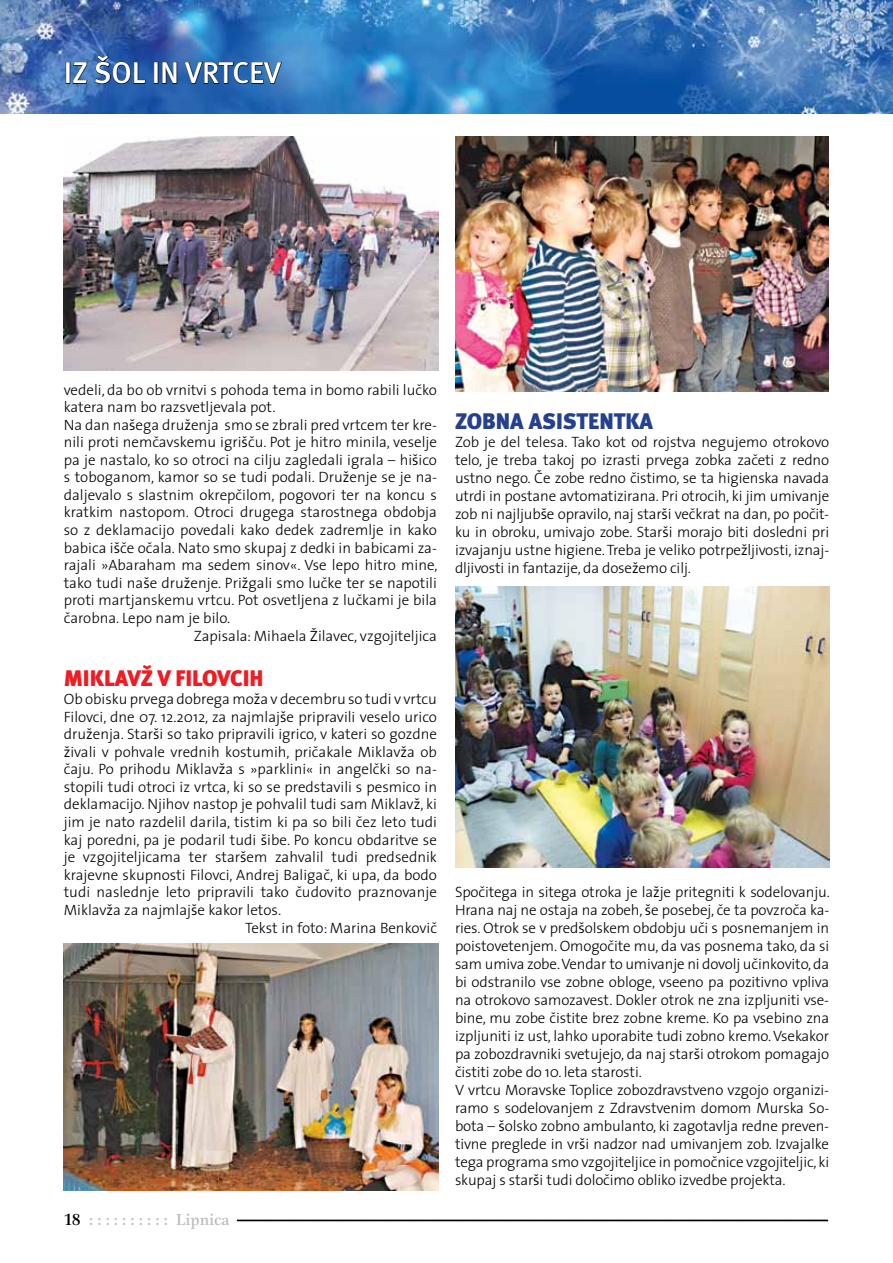
<style>
.page{position:relative;width:893px;height:1263px;background:#fff}
.page>*{position:absolute;margin:0;border:0;box-sizing:border-box;transform-origin:0 0}
.t1{font:30px "Meta Medium CE";color:#fff}
.t2{font:22.5px "Meta Black CELF";color:#ed1d24}
.t3{font:22.5px "Meta Black CELF";color:#25408f}
.t4{font:500 16.5px "Gamma Itc TEE";color:#bcbec0}
.t5{font:300 15px/18px "The Sans OT";color:#000;text-align:justify}
.s1{color:#000}
</style>
<div class="page">
<svg style="left:237px;top:1219px;width:591px;height:2px"></svg>
<img style="left:0;top:0;width:893px;height:114px">
<div style="left:66px;top:62px;width:4px;height:22px;border:1px solid #000"></div>
<svg style="left:72px;top:62px;width:16px;height:22px"></svg>
<svg style="left:94px;top:55px;width:52px;height:29px;background:#224d8b"></svg>
<div style="left:154px;top:62px;width:4px;height:22px;border:1px solid #000"></div>
<svg style="left:162px;top:0;width:15px;height:84px"></svg>
<svg style="left:184px;top:61px;width:98px;height:25px;background:#20538e"></svg>
<img style="left:64px;top:136px;width:374px;height:235px">
<img style="left:455px;top:136px;width:374px;height:255px">
<img style="left:64px;top:943px;width:374px;height:248px">
<img style="left:455px;top:587px;width:374px;height:281px">
<h1 class="t1" style="left:64px;top:54px;width:219px">IZ ŠOL IN VRTCEV</h1>
<p class="t5" style="left:64px;top:380px;width:375px">vedeli, da bo ob vrnitvi s pohoda tema in bomo rabili lučko</p>
<p class="t5" style="left:64px;top:397px;width:213px">katera nam bo razsvetljevala pot.</p>
<p class="t5" style="left:64px;top:415px;width:375px">Na dan našega druženja smo se zbrali pred vrtcem ter kre-</p>
<p class="t5" style="left:64px;top:433px;width:375px">nili proti nemčavskemu igrišču. Pot je hitro minila, veselje</p>
<p class="t5" style="left:64px;top:450px;width:375px">pa je nastalo, ko so otroci na cilju zagledali igrala – hišico</p>
<p class="t5" style="left:64px;top:468px;width:375px">s toboganom, kamor so se tudi podali. Druženje se je na-</p>
<p class="t5" style="left:64px;top:485px;width:375px">daljevalo s slastnim okrepčilom, pogovori ter na koncu s</p>
<p class="t5" style="left:64px;top:503px;width:375px">kratkim nastopom. Otroci drugega starostnega obdobja</p>
<p class="t5" style="left:64px;top:520px;width:375px">so z deklamacijo povedali kako dedek zadremlje in kako</p>
<p class="t5" style="left:64px;top:538px;width:375px">babica išče očala. Nato smo skupaj z dedki in babicami za-</p>
<p class="t5" style="left:64px;top:555px;width:375px">rajali »Abaraham ma sedem sinov«. Vse lepo hitro mine,</p>
<p class="t5" style="left:64px;top:573px;width:375px">tako tudi naše druženje. Prižgali smo lučke ter se napotili</p>
<p class="t5" style="left:64px;top:591px;width:375px">proti martjanskemu vrtcu. Pot osvetljena z lučkami je bila</p>
<p class="t5" style="left:64px;top:609px;width:168px">čarobna. Lepo nam je bilo.</p>
<p class="t5" style="left:194px;top:627px;width:245px">Zapisala: Mihaela Žilavec, vzgojiteljica</p>
<h2 class="t2" style="left:64px;top:665px;width:32px">MIKLAVŽ</h2>
<h2 class="t2" style="left:157px;top:665px;width:40px">V FILOVCIH</h2>
<p class="t5" style="left:64px;top:690px;width:375px">Ob obisku prvega dobrega moža v decembru so tudi v vrtcu</p>
<p class="t5" style="left:64px;top:707px;width:375px">Filovci, dne 07. 12.2012, za najmlajše pripravili veselo urico</p>
<p class="t5" style="left:64px;top:725px;width:375px">druženja. Starši so tako pripravili igrico, v kateri so gozdne</p>
<p class="t5" style="left:64px;top:742px;width:375px">živali v pohvale vrednih kostumih, pričakale Miklavža ob</p>
<p class="t5" style="left:64px;top:760px;width:375px">čaju. Po prihodu Miklavža s »parklini« in angelčki so na-</p>
<p class="t5" style="left:64px;top:777px;width:375px">stopili tudi otroci iz vrtca, ki so se predstavili s pesmico in</p>
<p class="t5" style="left:64px;top:795px;width:375px">deklamacijo. Njihov nastop je pohvalil tudi sam Miklavž, ki</p>
<p class="t5" style="left:64px;top:812px;width:375px">jim je nato razdelil darila, tistim ki pa so bili čez leto tudi</p>
<p class="t5" style="left:64px;top:830px;width:375px">kaj poredni, pa je podaril tudi šibe. Po koncu obdaritve se</p>
<p class="t5" style="left:64px;top:847px;width:375px">je vzgojiteljicama ter staršem zahvalil tudi predsednik</p>
<p class="t5" style="left:64px;top:865px;width:375px">krajevne skupnosti Filovci, Andrej Baligač, ki upa, da bodo</p>
<p class="t5" style="left:64px;top:883px;width:375px">tudi naslednje leto pripravili tako čudovito praznovanje</p>
<p class="t5" style="left:64px;top:901px;width:219px">Miklavža za najmlajše kakor letos.</p>
<p class="t5" style="left:245px;top:919px;width:193px">Tekst in foto: Marina Benkovič</p>
<p class="t4" style="left:64px;top:1209px;width:167px"><span class="s1">18</span> : : : : : : : : : : Lipnica</p>
<h2 class="t3" style="left:455px;top:408px;width:15px">ZOBNA</h2>
<h2 class="t3" style="left:529px;top:408px;width:14px">ASISTENTKA</h2>
<p class="t5" style="left:455px;top:433px;width:376px">Zob je del telesa. Tako kot od rojstva negujemo otrokovo telo, je treba takoj po izrasti prvega zobka začeti z redno ustno nego. Če zobe redno čistimo, se ta higienska navada utrdi in postane avtomatizirana. Pri otrocih, ki jim umivanje zob ni najljubše opravilo, naj starši večkrat na dan, po počit&shy;ku in obroku, umivajo zobe. Starši morajo biti dosledni pri izvajanju ustne higiene. Treba je veliko potrpežljivosti, iznaj&shy;dljivosti in fantazije, da dosežemo cilj.</p>
<p class="t5" style="left:455px;top:883px;width:376px;text-align:left">Spočitega in sitega otroka je lažje pritegniti k sodelovanju.<br>Hrana naj ne ostaja na zobeh, še posebej, če ta povzroča ka&shy;ries. Otrok se v predšolskem obdobju uči s posnemanjem in poistovetenjem. Omogočite mu, da vas posnema tako, da si sam umiva zobe. Vendar to umivanje ni dovolj učinkovito, da bi odstranilo vse zobne obloge, vseeno pa pozitivno vpliva na otrokovo samozavest. Dokler otrok ne zna izpljuniti vse&shy;bine, mu zobe čistite brez zobne kreme. Ko pa vsebino zna izpljuniti iz ust, lahko uporabite tudi zobno kremo. Vsekakor pa zobozdravniki svetujejo, da naj starši otrokom pomagajo čistiti zobe do 10. leta starosti.<br>V vrtcu Moravske Toplice zobozdravstveno vzgojo organizi&shy;ramo s sodelovanjem z Zdravstvenim domom Murska So&shy;bota – šolsko zobno ambulanto, ki zagotavlja redne preven&shy;tivne preglede in vrši nadzor nad umivanjem zob. Izvajalke tega programa smo vzgojiteljice in pomočnice vzgojiteljic, ki skupaj s starši tudi določimo obliko izvedbe projekta.</p>
</div>
